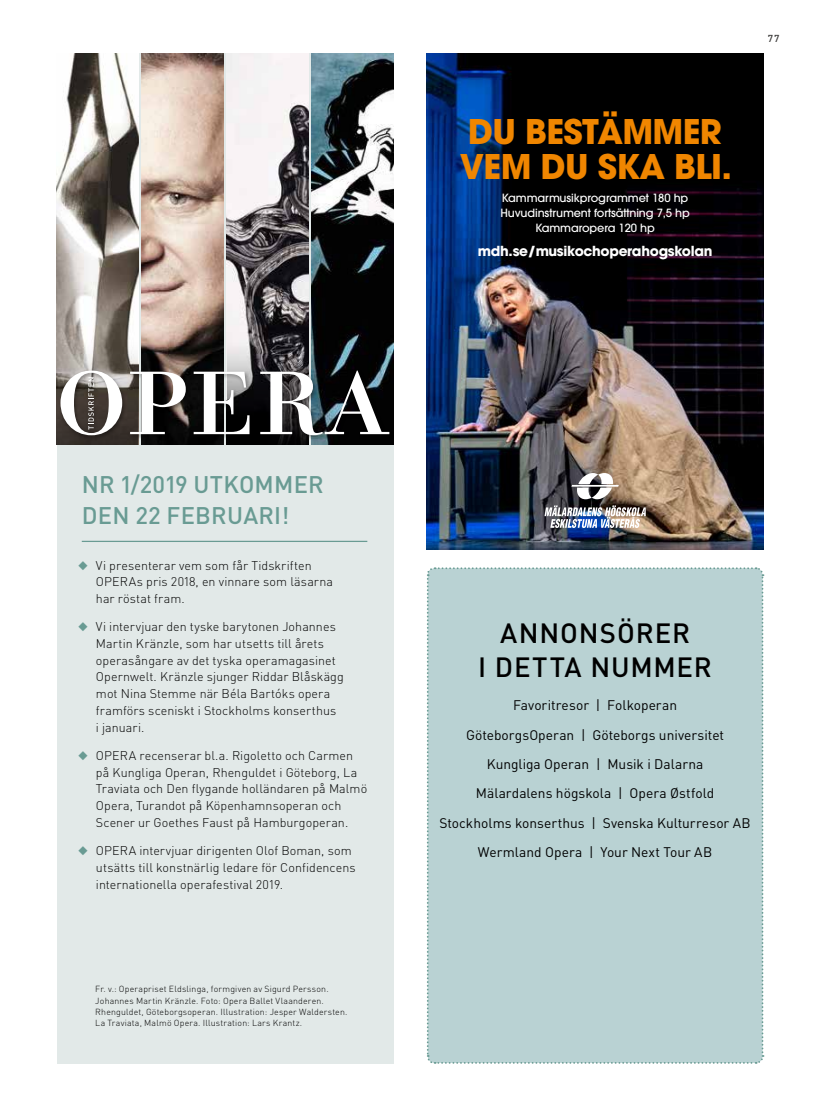
<style>
.page{position:relative;width:815px;height:1117px;background:#fff}
.page>*{position:absolute;margin:0;border:0;box-sizing:border-box;transform-origin:0 0}
.t1{font:700 33.75px/35px "ITC Avant Garde Pro";letter-spacing:-.02em;color:#f08600}
.t2{font:500 27.5px/33.8px "DINOT";letter-spacing:.03em;color:#000;text-align:center}
.t3{font:500 23.75px/31.2px "DINOT";letter-spacing:.01em;color:#699b93}
.t4{font:13.75px/29.4px "DINOT";color:#000;text-align:center}
.t5{font:700 13.75px "ITC Avant Garde Pro";letter-spacing:-.02em;color:#fff}
.t6{font:300 12.5px/16.9px "DINOT";letter-spacing:.005em;color:#000}
.t7{font:500 11.25px/15px "ITC Avant Garde Pro";letter-spacing:-.01em;color:#fff;text-align:center}
.t8{font:500 10px "DINOT";color:#3a3938}
.t9{font:300 8.75px/11.2px "DINOT";letter-spacing:.02em;color:#000}
.s1{color:#699b93}
</style>
<div class="page">
<div style="left:57px;top:53px;width:336px;height:1010px;background:#e2e9e8"></div>
<img style="left:57px;top:53px;width:81px;height:285px">
<div style="left:426px;top:567px;width:338px;height:497px;background:#b9d2d3"></div>
<svg style="left:57px;top:338px;width:81px;height:106px;background:#8f8982"></svg>
<img style="left:142px;top:53px;width:81px;height:285px">
<svg style="left:142px;top:338px;width:81px;height:106px;background:#3a302b"></svg>
<img style="left:227px;top:53px;width:81px;height:285px">
<img style="left:312px;top:53px;width:81px;height:391px">
<hr style="left:82px;top:540px;width:285px;height:2px;background:#699b93">
<img style="left:427px;top:53px;width:336px;height:496px">
<svg style="left:571px;top:473px;width:48px;height:26px"></svg>
<img style="left:544px;top:505px;width:102px;height:23px">
<svg style="left:227px;top:338px;width:81px;height:106px"></svg>
<div style="left:58px;top:368px;width:337px;height:72px;background:#000;opacity:.4"></div>
<svg style="left:130px;top:371px;width:56px;height:63px;background:#797674"></svg>
<svg style="left:194px;top:371px;width:55px;height:63px;background:#747575"></svg>
<svg style="left:260px;top:370px;width:129px;height:65px;background:#5f6265"></svg>
<svg style="left:60px;top:370px;width:62px;height:65px;background:#979390"></svg>
<h1 class="t1" style="left:460px;top:113px;width:274px">DU BESTÄMMER<br>VEM DU SKA BLI.</h1>
<p class="t7" style="left:500px;top:190px;width:191px">Kammarmusikprogrammet 180 hp<br>Huvudinstrument fortsättning 7,5 hp<br>Kammaropera 120 hp</p>
<p class="t5" style="left:478px;top:242px;width:236px">mdh.se/musikochoperahogskolan</p>
<p class="t8" style="left:768px;top:32px;width:13px">77</p>
<h3 class="t3" style="left:82px;top:468px;width:243px">NR 1/2019 UTKOMMER<br>DEN 22 FEBRUARI!</h3>
<p class="t6" style="left:96px;top:556px;width:239px;text-indent:-18px"><span class="s1">◆</span> Vi presenterar vem som får Tidskriften<br>OPERAs pris 2018, en vinnare som läsarna har röstat fram.</p>
<p class="t6" style="left:96px;top:617px;width:249px;text-indent:-18px"><span class="s1">◆</span> Vi intervjuar den tyske barytonen Johannes Martin Kränzle, som har utsetts till årets operasångare av det tyska operamagasinet Opernwelt. Kränzle sjunger Riddar Blåskägg mot Nina Stemme när Béla Bartóks opera framförs sceniskt i Stockholms konserthus<br>i januari.</p>
<p class="t6" style="left:96px;top:746px;width:273px;text-indent:-18px"><span class="s1">◆</span> OPERA recenserar bl.a. Rigoletto och Carmen på Kungliga Operan, Rhenguldet i Göteborg, La Traviata och Den flygande holländaren på Malmö Opera, Turandot på Köpenhamnsoperan och Scener ur Goethes Faust på Hamburgoperan.</p>
<p class="t6" style="left:96px;top:841px;width:261px;text-indent:-18px"><span class="s1">◆</span> OPERA intervjuar dirigenten Olof Boman, som utsätts till konstnärlig ledare för Confidencens internationella operafestival 2019.</p>
<p class="t9" style="left:95px;top:983px;width:254px">Fr. v.: Operapriset Eldslinga, formgiven av Sigurd Persson.<br>Johannes Martin Kränzle. Foto: Opera Ballet Vlaanderen.<br>Rhenguldet, Göteborgsoperan. Illustration: Jesper Waldersten.<br>La Traviata, Malmö Opera. Illustration: Lars Krantz.</p>
<h2 class="t2" style="left:478px;top:615px;width:235px">ANNONSÖRER<br>I DETTA NUMMER</h2>
<p class="t4" style="left:439px;top:690px;width:313px">Favoritresor | Folkoperan<br>GöteborgsOperan | Göteborgs universitet Kungliga Operan | Musik i Dalarna<br>Mälardalens högskola | Opera Østfold Stockholms konserthus | Svenska Kulturresor AB Wermland Opera | Your Next Tour AB</p>
</div>
